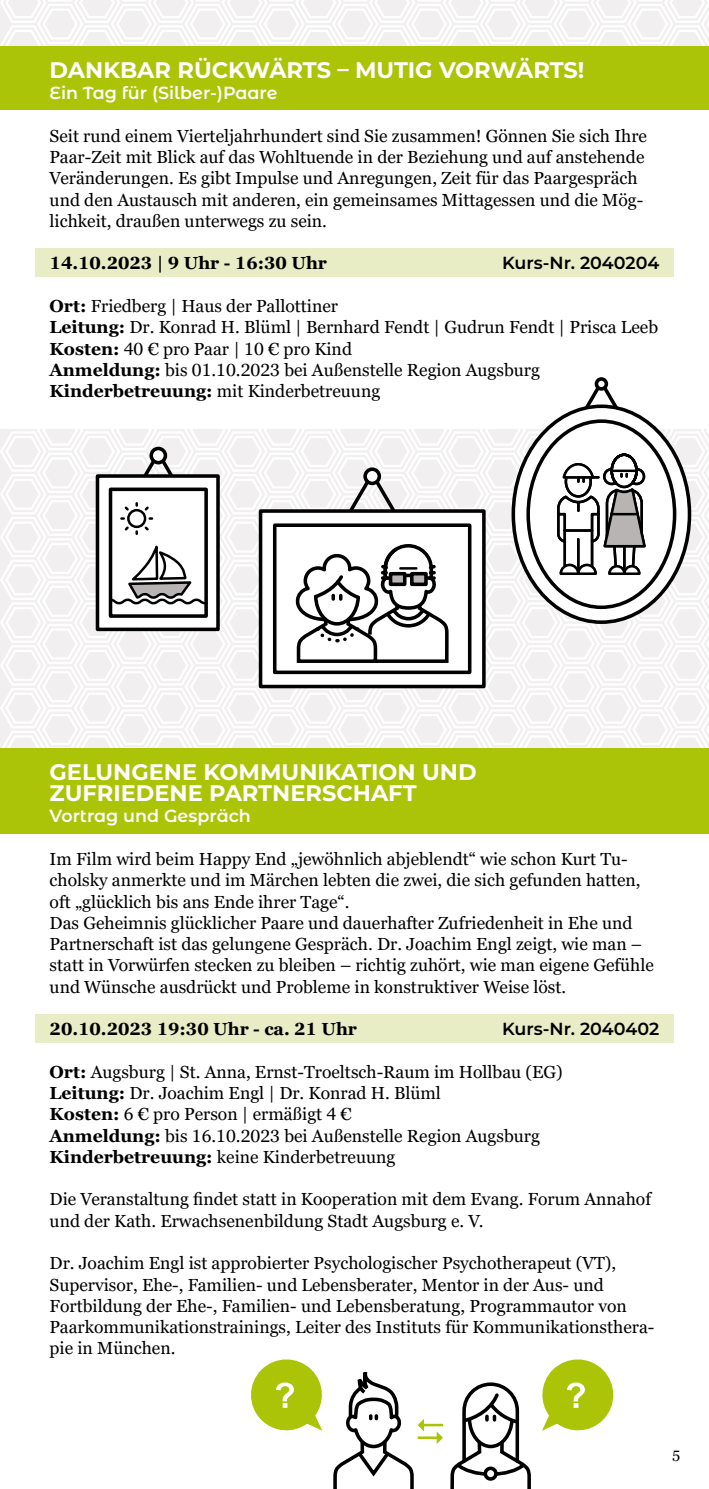
<style>
.page{position:relative;width:709px;height:1489px;background:#fff}
.page>*{position:absolute;margin:0;border:0;box-sizing:border-box;transform-origin:0 0}
.t1{font:700 22.5px "Montserrat";color:#fff}
.t2{font:17.5px/21.2px "Georgia Pro";color:#000}
.t3{font:700 17.5px "Georgia Pro";color:#000}
.t4{font:600 17.5px "Montserrat Alternates";color:#fff}
.t5{font:600 17.5px "Montserrat";color:#000}
.t6{font:15px "Georgia Pro";color:#000}
.s1{font-weight:700}
</style>
<div class="page">
<svg style="left:0;top:429px;width:709px;height:319px;fill:#f1eff0"></svg>
<svg style="left:340px;top:469px;width:64px;height:40px"></svg>
<div style="left:260px;top:511px;width:224px;height:175px;background:#fff"></div>
<div style="left:259px;top:509px;width:226px;height:179px;border:4px solid #000"></div>
<div style="left:273px;top:523px;width:198px;height:151px;border:4px solid #000"></div>
<svg style="left:295px;top:544px;width:154px;height:119px"></svg>
<div style="left:365px;top:469px;width:14px;height:14px;background:#fff;border-radius:50%"></div>
<div style="left:363px;top:467px;width:18px;height:18px;border:4px solid #000;border-radius:50%"></div>
<div style="left:149px;top:446px;width:18px;height:18px;border:4px solid #000;border-radius:50%"></div>
<div style="left:97px;top:476px;width:121px;height:153px;background:#fff"></div>
<div style="left:96px;top:474px;width:124px;height:157px;border:4px solid #000"></div>
<div style="left:109px;top:487px;width:99px;height:131px;border:4px solid #000"></div>
<svg style="left:108px;top:547px;width:99px;height:58px"></svg>
<svg style="left:121px;top:448px;width:70px;height:86px"></svg>
<svg style="left:577px;top:377px;width:49px;height:33px"></svg>
<div style="left:596px;top:379px;width:10px;height:10px;background:#fff;border-radius:50%"></div>
<div style="left:594px;top:377px;width:14px;height:13px;border:4px solid #000;border-radius:50%"></div>
<svg style="left:513px;top:406px;width:176px;height:216px"></svg>
<div style="left:511px;top:404px;width:180px;height:220px;border:4px solid #000;border-radius:50%"></div>
<svg style="left:556px;top:452px;width:91px;height:124px"></svg>
<hr style="left:612px;top:469px;width:24px;height:3px;background:#000">
<div style="left:526px;top:419px;width:150px;height:190px;border:4px solid #000;border-radius:50%"></div>
<svg style="left:251px;top:1359px;width:363px;height:129px"></svg>
<svg style="left:0;top:0;width:709px;height:46px;fill:#f1eff0"></svg>
<div style="left:35px;top:248px;width:638px;height:28px;background:#e8edc5"></div>
<div style="left:35px;top:1013px;width:638px;height:29px;background:#e8edc5"></div>
<div style="left:0;top:46px;width:709px;height:64px;background:#abc408"></div>
<div style="left:0;top:748px;width:709px;height:85px;background:#abc408"></div>
<p class="t1" style="left:50px;top:54px;width:408px">DANKBAR R ÜCKWÄRTS – M UTIG VOR</p>
<p class="t1" style="left:491px;top:54px;width:95px">WÄRTS!</p>
<p class="t4" style="left:50px;top:81px;width:229px">Ein Tag für (Silber-)Paare</p>
<p class="t2" style="left:50px;top:126px;width:599px">Seit rund einem Vierteljahrhundert sind Sie zusammen! Gönnen Sie sich Ihre Paar-Zeit mit Blick auf das Wohltuende in der Beziehung und auf anstehende Veränderungen. Es gibt Impulse und Anregungen, Zeit für das Paargespräch und den Austausch mit anderen, ein gemeinsames Mittagessen und die Mög&shy;lichkeit, draußen unterwegs zu sein.</p>
<p class="t3" style="left:50px;top:253px;width:279px">14.10.2023 | 9 Uhr - 16:30 Uhr</p>
<p class="t5" style="left:502px;top:251px;width:159px">Kurs-Nr. 2040204</p>
<p class="t2" style="left:50px;top:296px;width:610px"><span class="s1">Ort:</span> Friedberg | Haus der Pallottiner<br><span class="s1">Leitung:</span> Dr. Konrad H. Blüml | Bernhard Fendt | Gudrun Fendt | Prisca Leeb <span class="s1">Kosten:</span> 40 € pro Paar | 10 € pro Kind<br><span class="s1">Anmeldung:</span> bis 01.10.2023 bei Außenstelle Region Augsburg <span class="s1">Kinderbetreuung:</span> mit Kinderbetreuung</p>
<p class="t1" style="left:50px;top:755px;width:174px">GELUNGENE KOMM</p>
<p class="t1" style="left:281px;top:755px;width:197px">UNIKATION UND</p>
<p class="t1" style="left:50px;top:777px;width:47px">ZUFRIE</p>
<p class="t1" style="left:136px;top:777px;width:170px">DENE PARTNERS</p>
<p class="t1" style="left:336px;top:777px;width:34px">CHAF</p>
<p class="t1" style="left:403px;top:777px;width:15px">T</p>
<p class="t4" style="left:50px;top:803px;width:203px">Vortrag und Gespräch</p>
<p class="t2" style="left:50px;top:849px;width:606px">Im Film wird beim Happy End „jewöhnlich abjeblendt“ wie schon Kurt Tu&shy;cholsky anmerkte und im Märchen lebten die zwei, die sich gefunden hatten, oft „glücklich bis ans Ende ihrer Tage“.<br>Das Geheimnis glücklicher Paare und dauerhafter Zufriedenheit in Ehe und Partnerschaft ist das gelungene Gespräch. Dr. Joachim Engl zeigt, wie man – statt in Vorwürfen stecken zu bleiben – richtig zuhört, wie man eigene Gefühle und Wünsche ausdrückt und Probleme in konstruktiver Weise löst.</p>
<p class="t3" style="left:50px;top:1019px;width:309px">20.10.2023 19:30 Uhr - ca. 21 Uhr</p>
<p class="t5" style="left:502px;top:1016px;width:159px">Kurs-Nr. 2040402</p>
<p class="t2" style="left:50px;top:1061px;width:514px"><span class="s1">Ort:</span> Augsburg | St. Anna, Ernst-Troeltsch-Raum im Hollbau (EG)<br><span class="s1">Leitung:</span> Dr. Joachim Engl | Dr. Konrad H. Blüml<br><span class="s1">Kosten:</span> 6 € pro Person | ermäßigt 4 €<br><span class="s1">Anmeldung:</span> bis 16.10.2023 bei Außenstelle Region Augsburg <span class="s1">Kinderbetreuung:</span> keine Kinderbetreuung</p>
<p class="t2" style="left:50px;top:1189px;width:603px">Die Veranstaltung findet statt in Kooperation mit dem Evang. Forum Annahof und der Kath. Erwachsenenbildung Stadt Augsburg e. V.</p>
<p class="t2" style="left:50px;top:1253px;width:606px">Dr. Joachim Engl ist approbierter Psychologischer Psychotherapeut (VT), Supervisor, Ehe-, Familien- und Lebensberater, Mentor in der Aus- und Fortbildung der Ehe-, Familien- und Lebensberatung, Programmautor von Paarkommunikationstrainings, Leiter des Instituts für Kommunikationsthera&shy;pie in München.</p>
<p class="t6" style="left:672px;top:1446px;width:10px">5</p>
</div>
